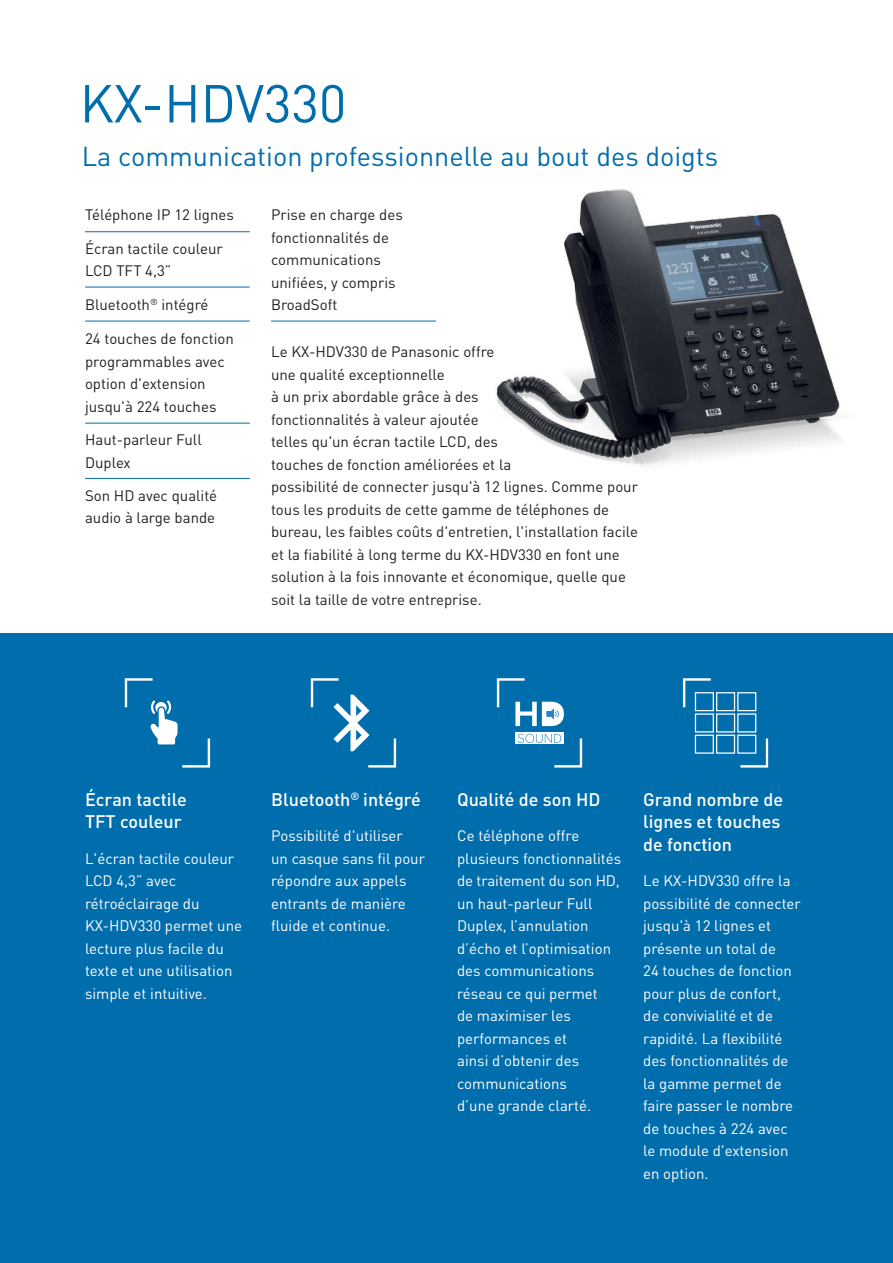
<style>
.page{position:relative;width:893px;height:1263px;background:#fff}
.page>*{position:absolute;margin:0;border:0;box-sizing:border-box;transform-origin:0 0}
.t1{font:52.5px "DIN Pro";color:#006dad}
.t2{font:27px "DIN Pro";color:#006dad}
.t3{font:500 18px/22.5px "DIN Pro";color:#fff}
.t4{font:15px/22.5px "DIN Pro";color:#fff}
.t5{font:15px/22.5px "DIN Pro";color:#231f20}
</style>
<div class="page">
<div style="left:0;top:634px;width:893px;height:629px;background:#006dad"></div>
<hr style="left:85px;top:231px;width:165px;height:1px;background:#006dad">
<hr style="left:85px;top:287px;width:165px;height:1px;background:#006dad">
<hr style="left:85px;top:321px;width:165px;height:1px;background:#006dad">
<hr style="left:85px;top:423px;width:165px;height:1px;background:#006dad">
<hr style="left:85px;top:478px;width:165px;height:1px;background:#006dad">
<img style="left:495px;top:189px;width:347px;height:277px">
<svg style="left:125px;top:678px;width:85px;height:89px"></svg>
<div style="left:515px;top:733px;width:49px;height:11px;background:#fff"></div>
<svg style="left:518px;top:734px;width:64px;height:33px"></svg>
<svg style="left:497px;top:678px;width:67px;height:48px"></svg>
<svg style="left:311px;top:678px;width:85px;height:89px"></svg>
<svg style="left:683px;top:678px;width:85px;height:89px"></svg>
<hr style="left:271px;top:321px;width:165px;height:1px;background:#006dad">
<h1 class="t1" style="left:80px;top:62px;width:268px">KX-HDV330</h1>
<h2 class="t2" style="left:82px;top:135px;width:638px">La communication professionnelle au bout des doigts</h2>
<p class="t5" style="left:85px;top:202px;width:150px">Téléphone IP 12 lignes</p>
<p class="t5" style="left:85px;top:236px;width:139px">Écran tactile couleur<br>LCD TFT 4,3”</p>
<p class="t5" style="left:85px;top:292px;width:125px">Bluetooth<sup>®</sup> intégré</p>
<p class="t5" style="left:85px;top:326px;width:150px">24 touches de fonction programmables avec option d'extension jusqu'à 224 touches</p>
<p class="t5" style="left:85px;top:427px;width:118px">Haut-parleur Full<br>Duplex</p>
<p class="t5" style="left:85px;top:482px;width:134px">Son HD avec qualité audio à large bande</p>
<p class="t5" style="left:271px;top:202px;width:133px">Prise en charge des fonctionnalités de communications unifiées, y compris<br>BroadSoft</p>
<p class="t5" style="left:271px;top:339px;width:368px">Le KX-HDV330 de Panasonic offre<br>une qualité exceptionnelle<br>à un prix abordable grâce à des<br>fonctionnalités à valeur ajoutée<br>telles qu'un écran tactile LCD, des<br>touches de fonction améliorées et la<br>possibilité de connecter jusqu'à 12 lignes. Comme pour tous les produits de cette gamme de téléphones de bureau, les faibles coûts d'entretien, l'installation facile et la fiabilité à long terme du KX-HDV330 en font une solution à la fois innovante et économique, quelle que soit la taille de votre entreprise.</p>
<p class="t3" style="left:85px;top:786px;width:103px">Écran tactile<br>TFT couleur</p>
<p class="t4" style="left:85px;top:845px;width:159px">L'écran tactile couleur<br>LCD 4,3” avec rétroéclairage du<br>KX-HDV330 permet une lecture plus facile du texte et une utilisation simple et intuitive.</p>
<p class="t3" style="left:271px;top:786px;width:151px">Bluetooth<sup>®</sup> intégré</p>
<p class="t4" style="left:271px;top:823px;width:155px">Possibilité d'utiliser<br>un casque sans fil pour répondre aux appels entrants de manière fluide et continue.</p>
<p class="t3" style="left:457px;top:786px;width:145px">Qualité de son HD</p>
<p class="t4" style="left:457px;top:823px;width:166px">Ce téléphone offre plusieurs fonctionnalités de traitement du son HD, un haut-parleur Full<br>Duplex, l’annulation d’écho et l’optimisation des communications réseau ce qui permet<br>de maximiser les performances et<br>ainsi d’obtenir des communications<br>d’une grande clarté.</p>
<p class="t3" style="left:643px;top:786px;width:142px">Grand nombre de lignes et touches de fonction</p>
<p class="t4" style="left:643px;top:868px;width:159px">Le KX-HDV330 offre la possibilité de connecter jusqu'à 12 lignes et présente un total de<br>24 touches de fonction pour plus de confort, de convivialité et de rapidité. La flexibilité des fonctionnalités de la gamme permet de faire passer le nombre de touches à 224 avec le module d'extension en option.</p>
</div>
